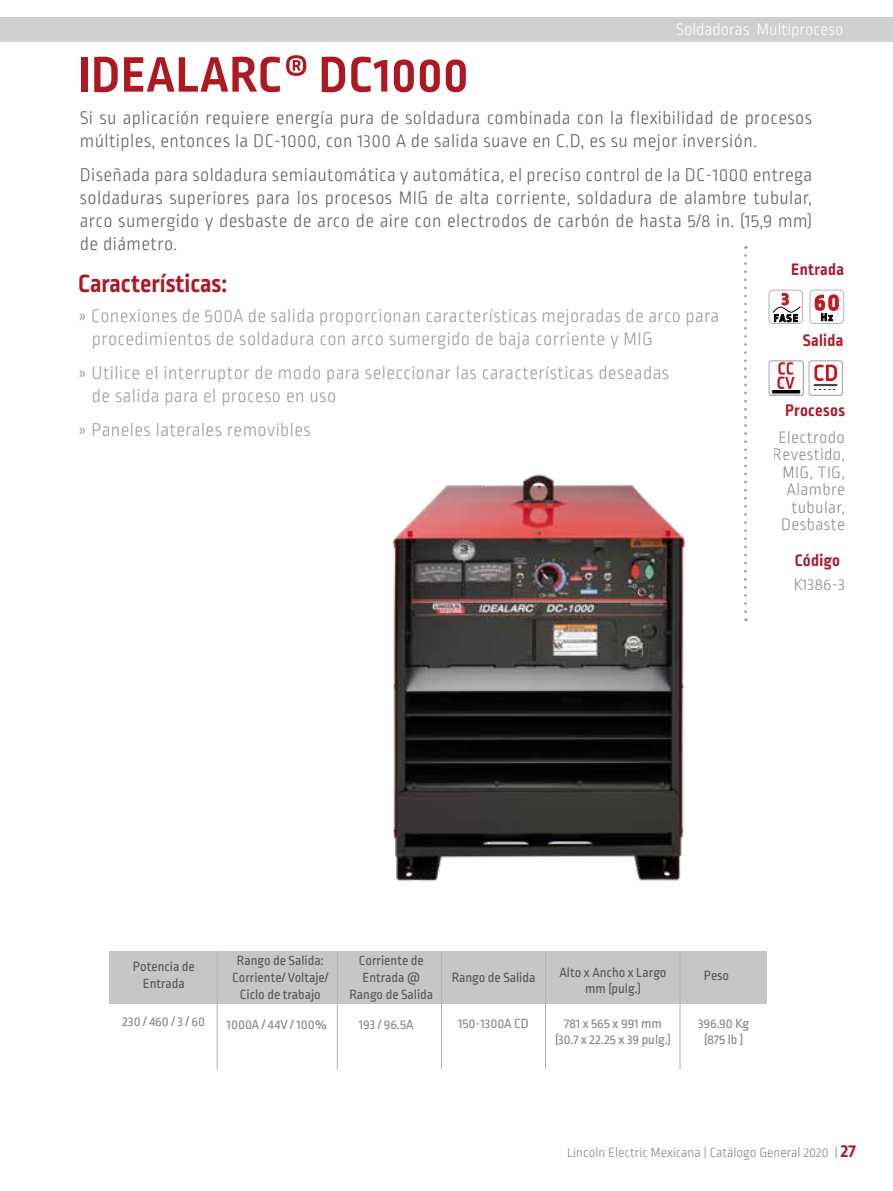
<style>
.page{position:relative;width:893px;height:1191px;background:#fff}
.page>*{position:absolute;margin:0;border:0;box-sizing:border-box;transform-origin:0 0}
.t1{font:700 52.5px "Ropa Sans Pro";letter-spacing:.02em;color:#ad1923}
.t2{font:700 26.25px "Ropa Sans Pro";color:#ad1923}
.t3{font:700 24.68px "Ropa Sans Pro";color:#be1622}
.t4{font:300 19.25px/23.1px "Ropa Sans Pro";letter-spacing:.02em;color:#646363}
.t5{font:300 19.25px/23.1px "Ropa Sans Pro";letter-spacing:.02em;color:#9d9d9c}
.t6{font:700 18.55px "Ropa Sans Pro";color:#be1622}
.t7{font:300 17.5px/17.5px "Ropa Sans Pro";letter-spacing:.02em;color:#706f6f;text-align:right}
.t8{font:700 17.5px "Ropa Sans Pro";letter-spacing:.02em;color:#ac182d}
.t9{font:300 17.5px "Ropa Sans Pro";color:#fff}
.t10{font:14px/16.8px "Ropa Sans Pro";color:#575756;text-align:center}
.t11{font:14px/15.8px "Ropa Sans Pro";color:#878787;text-align:center}
.t12{font:300 14px "Ropa Sans Pro";color:#878787}
.t13{font:700 11.03px "Ropa Sans Pro";color:#000}
.t14{font:700 10.85px "Ropa Sans Pro";color:#000}
.s1{font-weight:700;font-size:19.25px;color:#ad1923}
</style>
<div class="page">
<div style="left:0;top:17px;width:893px;height:25px;background:#d0d0d0"></div>
<svg style="left:744px;top:255px;width:3px;height:366px"></svg>
<img style="left:808px;top:361px;width:35px;height:34px">
<div style="left:769px;top:290px;width:34px;height:34px;border:1px solid #b3b2b2;border-radius:4px"></div>
<svg style="left:772px;top:293px;width:29px;height:29px"></svg>
<img style="left:769px;top:361px;width:34px;height:34px">
<div style="left:810px;top:290px;width:34px;height:34px;border:1px solid #b3b2b2;border-radius:4px"></div>
<svg style="left:815px;top:295px;width:23px;height:26px"></svg>
<img style="left:392px;top:474px;width:294px;height:407px">
<div style="left:110px;top:951px;width:657px;height:53px;background:#c6c6c6"></div>
<hr style="left:217px;top:950px;width:1px;height:119px;background:#b3b2b2">
<hr style="left:337px;top:950px;width:1px;height:119px;background:#b3b2b2">
<hr style="left:441px;top:950px;width:1px;height:119px;background:#b3b2b2">
<hr style="left:545px;top:950px;width:1px;height:119px;background:#b3b2b2">
<hr style="left:680px;top:950px;width:1px;height:119px;background:#b3b2b2">
<h1 class="t1" style="left:78px;top:45px;width:392px">IDEALARC® DC1000</h1>
<p class="t9" style="left:676px;top:20px;width:169px">Soldadoras Multiproceso</p>
<p class="t4" style="left:80px;top:107px;width:734px">Si su aplicación requiere energía pura de soldadura combinada con la flexibilidad de procesos múltiples, entonces la DC-1000, con 1300 A de salida suave en C.D, es su mejor inversión.</p>
<p class="t4" style="left:80px;top:164px;width:734px;text-align:justify">Diseñada para soldadura semiautomática y automática, el preciso control de la DC-1000 entrega soldaduras superiores para los procesos MIG de alta corriente, soldadura de alambre tubular, arco sumergido y desbaste de arco de aire con electrodos de carbón de hasta 5/8 in. (15,9 mm) de diámetro.</p>
<h2 class="t2" style="left:78px;top:268px;width:150px">Características:</h2>
<p class="t5" style="left:92px;top:305px;width:629px;text-indent:-14px">» Conexiones de 500A de salida proporcionan características mejoradas de arco para procedimientos de soldadura con arco sumergido de baja corriente y MIG</p>
<p class="t5" style="left:92px;top:362px;width:579px;text-indent:-14px">» Utilice el interruptor de modo para seleccionar las características deseadas de salida para el proceso en uso</p>
<p class="t5" style="left:78px;top:419px;width:234px">» Paneles laterales removibles</p>
<p class="t8" style="left:791px;top:259px;width:54px">Entrada</p>
<p class="t6" style="left:782px;top:288px;width:9px">3</p>
<p class="t14" style="left:774px;top:312px;width:26px">FASE</p>
<p class="t3" style="left:814px;top:288px;width:27px">60</p>
<p class="t13" style="left:821px;top:311px;width:13px">Hz</p>
<p class="t8" style="left:803px;top:330px;width:42px">Salida</p>
<p class="t8" style="left:785px;top:401px;width:61px">Procesos</p>
<p class="t7" style="left:773px;top:429px;width:74px">Electrodo<br>Revestido,<br>MIG, TIG,<br>Alambre tubular,<br>Desbaste</p>
<p class="t8" style="left:795px;top:550px;width:47px">Código</p>
<p class="t7" style="left:793px;top:576px;width:53px">K1386-3</p>
<p class="t10" style="left:232px;top:953px;width:98px">Rango de Salida:<br>Corriente/ Voltaje/<br>Ciclo de trabajo</p>
<p class="t10" style="left:349px;top:953px;width:85px">Corriente de<br>Entrada @<br>Rango de Salida</p>
<p class="t10" style="left:559px;top:964px;width:109px">Alto x Ancho x Largo mm (pulg.)</p>
<p class="t10" style="left:133px;top:958px;width:63px">Potencia de<br>Entrada</p>
<p class="t11" style="left:123px;top:1014px;width:84px">230 / 460 / 3 / 60</p>
<p class="t11" style="left:227px;top:1017px;width:102px">1000A / 44V / 100%</p>
<p class="t11" style="left:359px;top:1017px;width:56px">193 / 96.5A</p>
<p class="t11" style="left:458px;top:1016px;width:72px">150-1300A CD</p>
<p class="t11" style="left:555px;top:1016px;width:117px">781 x 565 x 991 mm (30.7 x 22.25 x 39 pulg.)</p>
<p class="t11" style="left:698px;top:1016px;width:53px">396.90 Kg (875 lb )</p>
<p class="t10" style="left:452px;top:970px;width:85px">Rango de Salida</p>
<p class="t10" style="left:704px;top:967px;width:27px">Peso</p>
<p class="t12" style="left:567px;top:1144px;width:290px">Lincoln Electric Mexicana | Catálogo General 2020 | <span class="s1">27</span></p>
</div>
